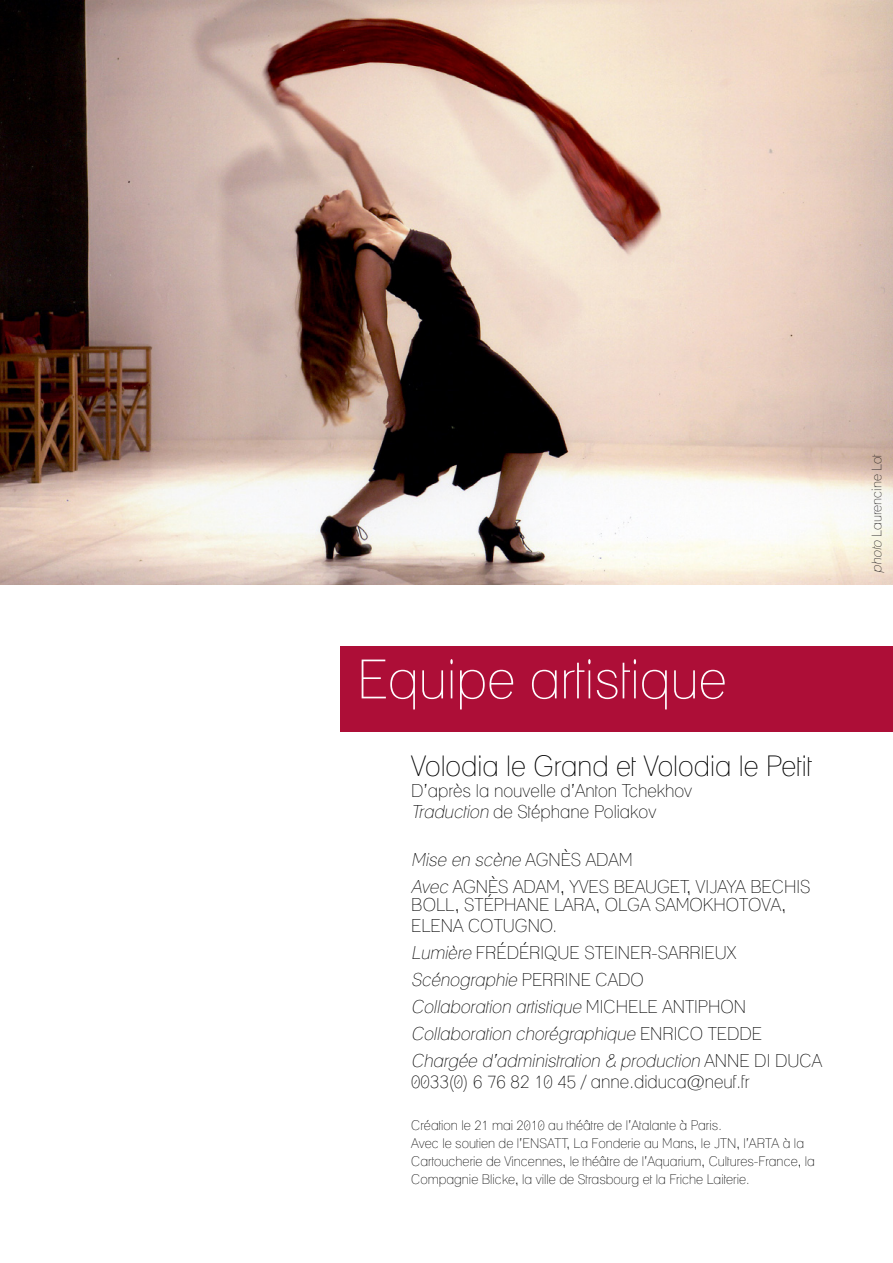
<style>
.page{position:relative;width:893px;height:1263px;background:#fff}
.page>*{position:absolute;margin:0;border:0;box-sizing:border-box;transform-origin:0 0}
.t1{font:condensed 54px "Lane";color:#fffdff}
.t2{font:condensed 28.5px "Lane";color:#000}
.t3{font:condensed 18px "Lane";color:#000}
.t4{font:italic condensed 18px "Lane";color:#000}
.t5{font:condensed 13.5px/18px "Lane";color:#000}
.t6{font:condensed 13.5px "Lane";color:#231f20}
.s1{font-style:italic}
.s2{font-style:normal}
</style>
<div class="page">
<img style="left:0;top:0;width:893px;height:585px">
<div style="left:340px;top:646px;width:553px;height:86px;background:#ad0e37"></div>
<p class="t1" style="left:357px;top:646px;width:371px">Equipe artistique</p>
<p class="t2" style="left:411px;top:748px;width:402px">Volodia le Grand et Volodia le Petit</p>
<p class="t3" style="left:411px;top:780px;width:283px">D’après la nouvelle d’Anton Tchekhov</p>
<p class="t3" style="left:411px;top:801px;width:247px"><span class="s1">Traduction</span> de Stéphane Poliakov</p>
<p class="t4" style="left:411px;top:849px;width:198px">Mise en scène <span class="s2">Agn è s A dam</span></p>
<p class="t3" style="left:411px;top:876px;width:125px"><span class="s1">Avec</span> Agn ès Adam</p>
<p class="t3" style="left:560px;top:876px;width:30px">, Yves</p>
<p class="t3" style="left:614px;top:876px;width:23px">Beauget</p>
<p class="t3" style="left:687px;top:876px;width:28px">, Vijaya</p>
<p class="t3" style="left:750px;top:876px;width:22px">Bechis</p>
<p class="t3" style="left:411px;top:894px;width:95px">Boll, Stéphane</p>
<p class="t3" style="left:554px;top:894px;width:76px">Lara, Olga</p>
<p class="t3" style="left:655px;top:894px;width:23px">Samokhotova</p>
<p class="t3" style="left:781px;top:894px;width:6px">,</p>
<p class="t3" style="left:411px;top:915px;width:22px">Elena</p>
<p class="t3" style="left:468px;top:915px;width:26px">Cotugno</p>
<p class="t3" style="left:553px;top:915px;width:6px">.</p>
<p class="t3" style="left:411px;top:942px;width:129px"><span class="s1">Lumière</span> Fr éd érique</p>
<p class="t3" style="left:584px;top:942px;width:21px">Steiner</p>
<p class="t3" style="left:652px;top:942px;width:28px">-Sarrieu</p>
<p class="t3" style="left:727px;top:942px;width:11px">x</p>
<p class="t4" style="left:411px;top:969px;width:132px">Scénographie <span class="s2">P errine</span></p>
<p class="t3" style="left:596px;top:969px;width:25px">Cado</p>
<p class="t4" style="left:411px;top:996px;width:199px">Collaboration artistique <span class="s2">M ichele</span></p>
<p class="t3" style="left:662px;top:996px;width:22px">Antiphon</p>
<p class="t4" style="left:411px;top:1023px;width:251px">Collaboration chorégraphique <span class="s2">E nrico</span></p>
<p class="t3" style="left:708px;top:1023px;width:21px">Tedde</p>
<p class="t4" style="left:411px;top:1050px;width:316px">Chargée d’administration &amp; production <span class="s2">A nne</span></p>
<p class="t3" style="left:754px;top:1050px;width:46px">di Duca</p>
<p class="t3" style="left:411px;top:1071px;width:340px">0033(0) 6 76 82 10 45 / anne.diduca@neuf.fr</p>
<p class="t5" style="left:411px;top:1116px;width:312px">Création le 21 mai 2010 au théâtre de l’Atalante à Paris.</p>
<p class="t5" style="left:411px;top:1134px;width:405px">Avec le soutien de l’ENSATT, La Fonderie au Mans, le JTN, l’ARTA à la<br>Cartoucherie de Vincennes, le théâtre de l’Aquarium, Cultures-France, la<br>Compagnie Blicke, la ville de Strasbourg et la Friche Laiterie.</p>
<p class="t6" style="left:868px;top:573px;width:120px;rotate:-90deg"><span class="s1">photo</span> Laurencine Lot</p>
</div>
